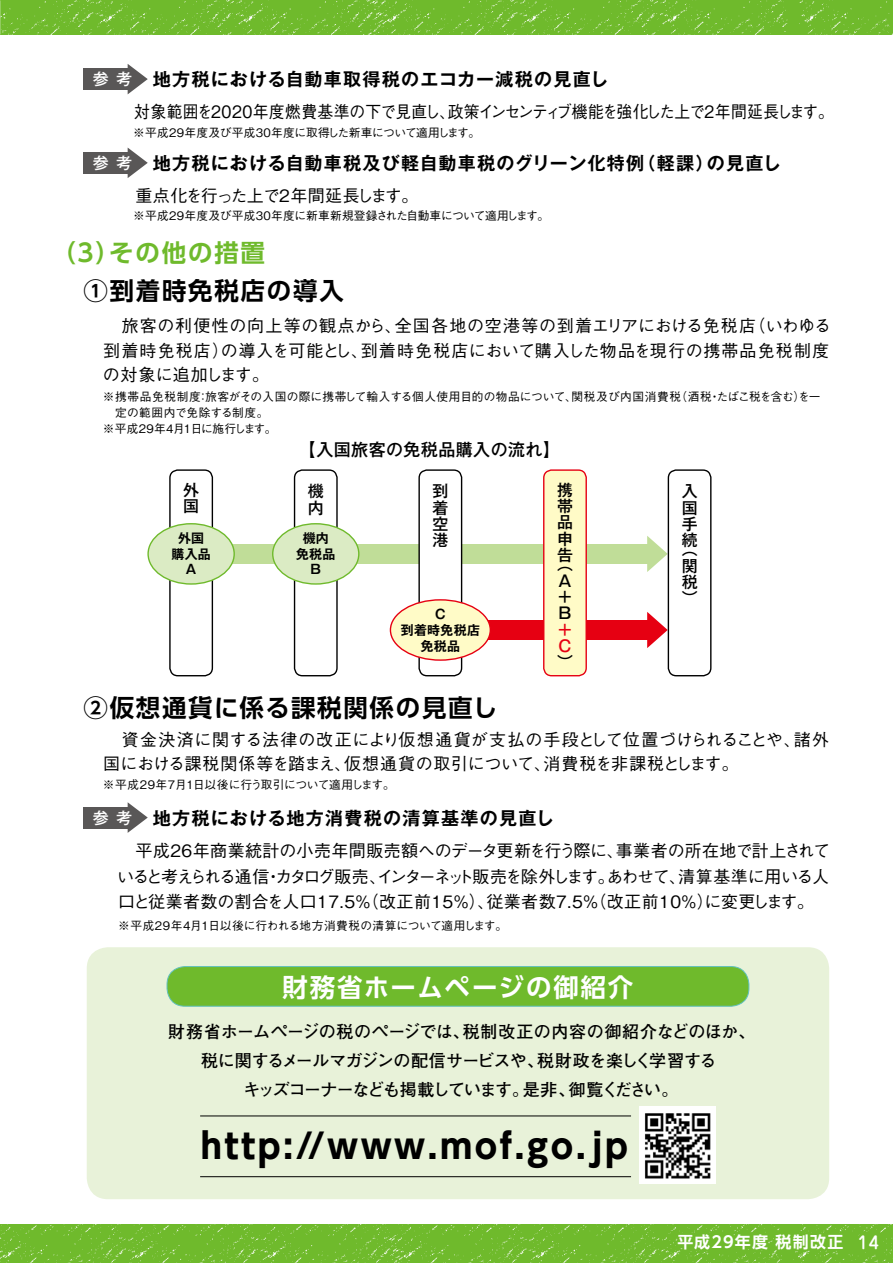
<style>
.page{position:relative;width:893px;height:1263px;background:#fff}
.page>*{position:absolute;margin:0;border:0;box-sizing:border-box;transform-origin:0 0}
.t1{font:700 34.2px "UD Shin Go Pro";letter-spacing:.07em;color:#000}
.t2{font:700 25.5px "UD Shin Go Pro De";letter-spacing:.07em;color:#fff}
.t3{font:700 24.45px "UD Shin Go Pro De";letter-spacing:.07em;color:#000}
.t4{font:700 24.45px "UD Shin Go Pro De";letter-spacing:.075em;color:#6fba2c}
.t5{font:700 18px "Gothic MB101 Pro De";letter-spacing:.07em;color:#000}
.t6{font:500 16.95px/24.5px "Gothic BBB Pro";letter-spacing:.02em;color:#000;text-align:justify}
.t7{font:700 16.95px/28.7px "Futo Go B101 Pro";letter-spacing:-.035em;color:#000;text-align:center}
.t8{font:500 16.95px "Gothic BBB Pro";letter-spacing:-.04em;color:#000;scale:.93 1}
.t9{font:500 16.95px "Gothic BBB Pro";letter-spacing:-.05em;color:#000}
.t10{font:500 16.95px "Gothic MB101 Pro";letter-spacing:.025em;color:#000}
.t11{font:500 15.9px/16.4px "Gothic MB101 Pro";color:#000;text-align:justify}
.t12{font:700 15.9px "UD Shin Go Pro De";letter-spacing:.08em;color:#fff}
.t13{font:500 15.9px/16.4px "Gothic MB101 Pro";color:#e60012}
.t14{font:700 12.9px/15.9px "Gothic MB101 Pro De";letter-spacing:.025em;color:#000;text-align:center}
.t15{font:500 11.7px/15.9px "Gothic BBB Pro";letter-spacing:.01em;color:#000}
.t16{font:500 11.7px "Gothic BBB Pro";letter-spacing:-.02em;color:#000}
.t17{font:500 11.7px "Gothic BBB Pro";letter-spacing:-.035em;color:#000}
.s1{font-family:"Gothic MB101 Pro";font-weight:500;font-size:15.9px;color:#fff}
.s2{font-family:"Jun 34 Pro";font-weight:500;font-size:16.95px}
</style>
<div class="page">
<div style="left:84px;top:807px;width:46px;height:21px;background:#595757"></div>
<svg style="left:128px;top:802px;width:20px;height:31px"></svg>
<div style="left:84px;top:68px;width:46px;height:22px;background:#595757"></div>
<svg style="left:128px;top:64px;width:20px;height:30px"></svg>
<div style="left:84px;top:152px;width:46px;height:21px;background:#595757"></div>
<svg style="left:128px;top:148px;width:20px;height:30px"></svg>
<div style="left:87px;top:947px;width:742px;height:252px;background:#e8f2d9;border-radius:21px"></div>
<div style="left:167px;top:966px;width:582px;height:40px;background:#6fba2c;border-radius:18px"></div>
<div style="left:167px;top:966px;width:582px;height:40px;border:1px solid #61c1be;border-radius:18px"></div>
<img style="left:640px;top:1106px;width:76px;height:77px">
<hr style="left:200px;top:1115px;width:431px;height:1px;background:#000">
<hr style="left:200px;top:1176px;width:431px;height:1px;background:#000">
<img style="left:1px;top:0;width:892px;height:35px">
<img style="left:0;top:0;width:1px;height:35px">
<img style="left:0;top:1224px;width:893px;height:39px">
<svg style="left:853px;top:1224px;width:30px;height:29px"></svg>
<svg style="left:673px;top:1224px;width:174px;height:39px"></svg>
<div style="left:474px;top:620px;width:179px;height:20px;background:#e60012"></div>
<svg style="left:647px;top:612px;width:21px;height:36px"></svg>
<div style="left:226px;top:544px;width:427px;height:20px;background:#c0dd98"></div>
<svg style="left:647px;top:536px;width:21px;height:36px"></svg>
<div style="left:169px;top:469px;width:44px;height:207px;border:1px solid #000;border-radius:8px"></div>
<div style="left:148px;top:524px;width:86px;height:60px;background:#dbebc4;border-radius:50%"></div>
<div style="left:147px;top:523px;width:88px;height:62px;border:1px solid #6fba2c;border-radius:50%"></div>
<div style="left:294px;top:469px;width:44px;height:207px;border:1px solid #000;border-radius:8px"></div>
<div style="left:419px;top:470px;width:43px;height:206px;background:#fff;border-radius:8px"></div>
<div style="left:418px;top:469px;width:44px;height:207px;border:1px solid #000;border-radius:8px"></div>
<div style="left:544px;top:470px;width:42px;height:206px;background:#fffbc7;border-radius:8px"></div>
<div style="left:543px;top:469px;width:44px;height:207px;border:1px solid #e60012;border-radius:8px"></div>
<div style="left:668px;top:469px;width:43px;height:207px;border:1px solid #000;border-radius:8px"></div>
<div style="left:390px;top:600px;width:100px;height:60px;background:#fffbc7;border-radius:50%"></div>
<div style="left:390px;top:599px;width:101px;height:62px;border:1px solid #e60012;border-radius:50%"></div>
<div style="left:273px;top:524px;width:86px;height:60px;background:#dbebc4;border-radius:50%"></div>
<div style="left:272px;top:523px;width:87px;height:62px;border:1px solid #6fba2c;border-radius:50%"></div>
<p class="t5" style="left:93px;top:65px;width:517px"><span class="s1">参 考</span> 地方税における自動車取得税のエコカー減税の見直し</p>
<p class="t8" style="left:118px;top:98px;width:771px">　対象範囲を2020年度燃費基準の下で見直し、政策インセンティブ機能を強化した上で２年間延長します。</p>
<p class="t5" style="left:93px;top:148px;width:690px"><span class="s1">参 考</span> 地方税における自動車税及び軽自動車税のグリーン化特例（軽課）の見直し</p>
<p class="t9" style="left:118px;top:182px;width:302px">　重点化を行った上で2年間延長します。</p>
<p class="t15" style="left:133px;top:124px;width:348px">※平成29年度及び平成30年度に取得した新車について適用します。</p>
<p class="t15" style="left:133px;top:207px;width:417px">※平成29年度及び平成30年度に新車新規登録された自動車について適用します。</p>
<h3 class="t4" style="left:51px;top:233px;width:215px">（3）その他の措置</h3>
<h3 class="t3" style="left:84px;top:271px;width:262px">①到着時免税店の導入</h3>
<p class="t6" style="left:103px;top:312px;width:730px">　旅客の利便性の向上等の観点から、全国各地の空港等の到着エリアにおける免税店（いわゆる到着時免税店）の導入を可能とし、到着時免税店において購入した物品を現行の携帯品免税制度の対象に追加します。</p>
<p class="t15" style="left:103px;top:387px;width:719px">※携帯品免税制度：旅客がその入国の際に携帯して輸入する個人使用目的の物品について、関税及び内国消費税（酒税・たばこ税を含む）を一　定の範囲内で免除する制度。</p>
<p class="t17" style="left:103px;top:419px;width:175px">※平成29年4月1日に施行します。</p>
<p class="t10" style="left:299px;top:435px;width:263px">【入国旅客の免税品購入の流れ】</p>
<p class="t11" style="left:183px;top:480px;width:17px">外国</p>
<p class="t11" style="left:308px;top:481px;width:17px">機内</p>
<p class="t11" style="left:432px;top:481px;width:17px">到着空港</p>
<p class="t11" style="left:557px;top:480px;width:17px">携帯品申告</p>
<p class="t11" style="left:557px;top:554px;width:17px">（A + B</p>
<p class="t13" style="left:558px;top:619px;width:14px">+<br>C</p>
<p class="t11" style="left:557px;top:652px;width:17px">）</p>
<p class="t14" style="left:171px;top:528px;width:41px">外国購入品<br>A</p>
<p class="t14" style="left:296px;top:528px;width:41px">機内免税品<br>B</p>
<p class="t14" style="left:401px;top:604px;width:81px">C<br>到着時免税店免税品</p>
<h3 class="t3" style="left:84px;top:688px;width:415px">②仮想通貨に係る課税関係の見直し</h3>
<p class="t11" style="left:682px;top:481px;width:17px">入国手続</p>
<p class="t11" style="left:682px;top:539px;width:17px">（関税）</p>
<p class="t6" style="left:103px;top:725px;width:727px">　資金決済に関する法律の改正により仮想通貨が支払の手段として位置づけられることや、諸外国における課税関係等を踏まえ、仮想通貨の取引について、消費税を非課税とします。</p>
<p class="t16" style="left:103px;top:776px;width:293px">※平成29年7月1日以後に行う取引について適用します。</p>
<p class="t5" style="left:93px;top:803px;width:463px"><span class="s1">参 考</span> 地方税における地方消費税の清算基準の見直し</p>
<p class="t6" style="left:117px;top:836px;width:715px;line-height:25.5px">　平成26年商業統計の小売年間販売額へのデータ更新を行う際に、事業者の所在地で計上されていると考えられる通信・カタログ販売、インターネット販売を除外します。あわせて、清算基準に用いる人口と従業者数の割合を人口17.5％（改正前15%）、従業者数7.5％（改正前10%）に変更します。</p>
<p class="t15" style="left:118px;top:916px;width:390px">※平成29年4月1日以後に行われる地方消費税の清算について適用します。</p>
<h2 class="t2" style="left:282px;top:966px;width:352px">財務省ホームページの御紹介</h2>
<p class="t7" style="left:168px;top:1015px;width:589px">財務省ホームページの税のページでは、税制改正の内容の御紹介などのほか、税に関するメールマガジンの配信サービスや、税財政を楽しく学習する<br>キッズコーナーなども掲載しています。是非、御覧ください。</p>
<h1 class="t1" style="left:201px;top:1118px;width:428px">http://www.mof.go.jp</h1>
<p class="t12" style="left:677px;top:1229px;width:203px">平成29年度 税制改正 <span class="s2">14</span></p>
</div>
